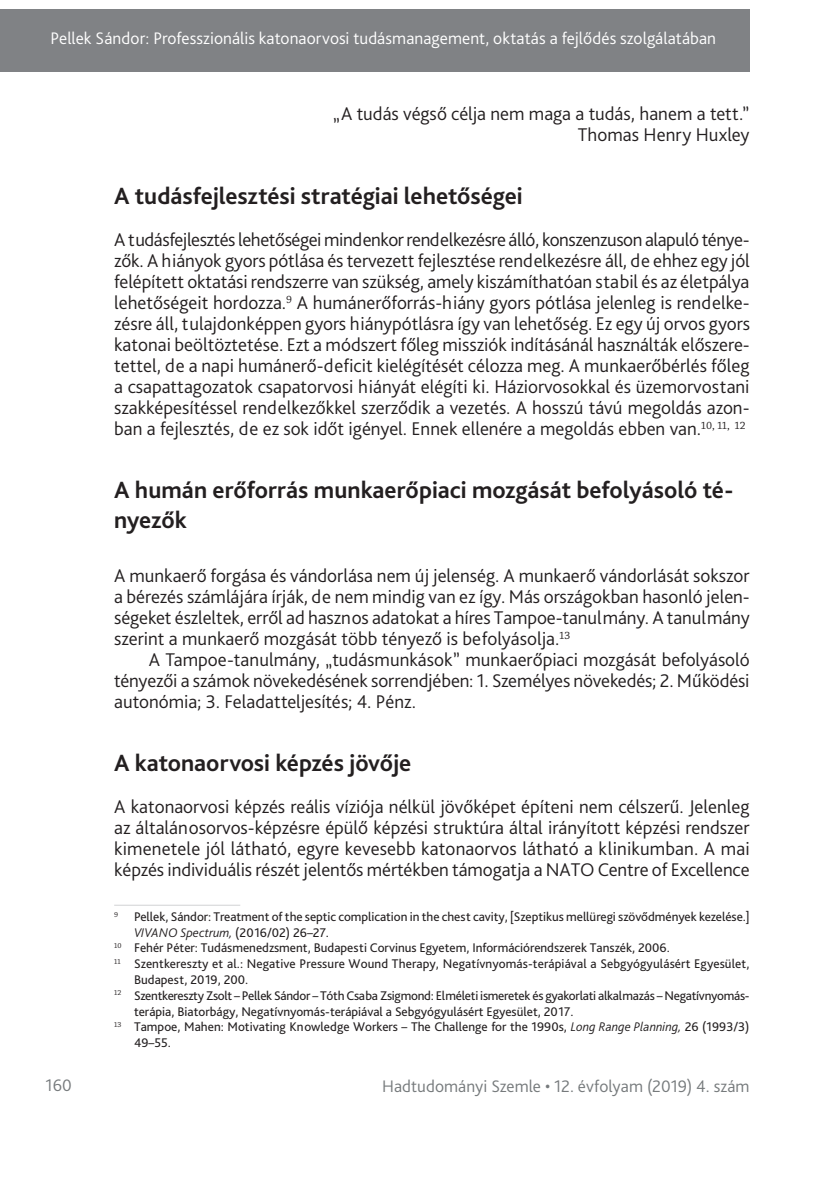
<style>
.page{position:relative;width:834px;height:1181px;background:#fff}
.page>*{position:absolute;margin:0;border:0;box-sizing:border-box;transform-origin:0 0}
._1_1__Head{font:700 24.5px/29.4px "Bliss Pro";color:#231f20}
._2__Body_copy_1st_pa{font:300 19.25px/21px "Bliss Pro";color:#231f20;text-align:justify}
._1__Body_copy{font:300 19.25px/21px "Bliss Pro";color:#231f20;text-align:justify}
._5__Signature{font:300 19.25px "Bliss Pro";color:#231f20}
.t1{font:300 17.5px "Bliss Pro";letter-spacing:-.005em;color:#fff}
.t2{font:300 17.5px "Bliss Pro";letter-spacing:.005em;color:#767a7c}
.Lábjegyzet{font:13.12px/15.8px "Bliss Pro";color:#231f20}
.Lábjegyzet-2{font:13.12px/15.8px "Bliss Pro";letter-spacing:-.02em;color:#231f20}
.s1{font-weight:300;font-style:italic}
</style>
<div class="page">
<div style="left:0;top:9px;width:749px;height:63px;background:#808285"></div>
<hr style="left:114px;top:905px;width:126px;height:1px;background:#d1d2d4">
<p class="t1" style="left:51px;top:27px;width:667px">Pellek Sándor: Professzionális katonaorvosi tudásmanagement, oktatás a fejlődés szolgálatában</p>
<p class="_5__Signature" style="left:333px;top:102px;width:418px">„A tudás végső célja nem maga a tudás, hanem a tett.”</p>
<p class="_1__Body_copy" style="left:577px;top:124px;width:173px">Thomas Henry Huxley</p>
<p class="_1_1__Head" style="left:114px;top:181px;width:410px">A tudásfejlesztési stratégiai lehetőségei</p>
<p class="_2__Body_copy_1st_pa" style="left:114px;top:229px;width:637px">A tudásfejlesztés lehetőségei mindenkor rendelkezésre álló, konszenzuson alapuló ténye&shy;zők. A hiányok gyors pótlása és tervezett fejlesztése rendelkezésre áll, de ehhez egy jól felépített oktatási rendszerre van szükség, amely kiszámíthatóan stabil és az életpálya lehetőségeit hordozza.<sup>9</sup> A humánerőforrás-hiány gyors pótlása jelenleg is rendelke&shy;zésre áll, tulajdonképpen gyors hiánypótlásra így van lehetőség. Ez egy új orvos gyors katonai beöltöztetése. Ezt a módszert főleg missziók indításánál használták előszere&shy;tettel, de a napi humánerő-deficit kielégítését célozza meg. A munkaerőbérlés főleg a csapattagozatok csapatorvosi hiányát elégíti ki. Háziorvosokkal és üzemorvostani szakképesítéssel rendelkezőkkel szerződik a vezetés. A hosszú távú megoldás azon&shy;ban a fejlesztés, de ez sok időt igényel. Ennek ellenére a megoldás ebben van.<sup>10,</sup> <sup>11,</sup> <sup>12</sup></p>
<p class="_1_1__Head" style="left:114px;top:475px;width:620px">A humán erőforrás munkaerőpiaci mozgását befolyásoló té&shy;nyezők</p>
<p class="_2__Body_copy_1st_pa" style="left:114px;top:565px;width:636px">A munkaerő forgása és vándorlása nem új jelenség. A munkaerő vándorlását sokszor a bérezés számlájára írják, de nem mindig van ez így. Más országokban hasonló jelen&shy;ségeket észleltek, erről ad hasznos adatokat a híres Tampoe-tanulmány. A tanulmány szerint a munkaerő mozgását több tényező is befolyásolja.<sup>13</sup></p>
<p class="_1__Body_copy" style="left:114px;top:649px;width:636px;text-indent:35px">A Tampoe-tanulmány, „tudásmunkások” munkaerőpiaci mozgását befolyásoló tényezői a számok növekedésének sorrendjében: 1. Személyes növekedés; 2. Működési autonómia; 3. Feladatteljesítés; 4. Pénz.</p>
<p class="_1_1__Head" style="left:114px;top:748px;width:298px">A katonaorvosi képzés jövője</p>
<p class="_2__Body_copy_1st_pa" style="left:114px;top:796px;width:637px">A katonaorvosi képzés reális víziója nélkül jövőképet építeni nem célszerű. Jelenleg az általánosorvos-képzésre épülő képzési struktúra által irányított képzési rendszer kimenetele jól látható, egyre kevesebb katonaorvos látható a klinikumban. A mai képzés individuális részét jelentős mértékben támogatja a NATO Centre of Excellence</p>
<p class="Lábjegyzet" style="left:134px;top:908px;width:617px;text-indent:-20px"><sup>9</sup> Pellek, Sándor: Treatment of the septic complication in the chest cavity, [Szeptikus mellüregi szövődmények kezelése.]<br><span class="s1">VIVANO Spectrum,</span> (2016/02) 26–27.</p>
<p class="Lábjegyzet" style="left:114px;top:940px;width:557px"><sup>10</sup> Fehér Péter: Tudásmenedzsment, Budapesti Corvinus Egyetem, Információrendszerek Tanszék, 2006.</p>
<p class="Lábjegyzet" style="left:134px;top:955px;width:617px;text-indent:-20px"><sup>11</sup> Szentkereszty et al.: Negative Pressure Wound Therapy, Negatívnyomás-terápiával a Sebgyógyulásért Egyesület,<br>Budapest, 2019, 200.</p>
<p class="Lábjegyzet-2" style="left:134px;top:987px;width:617px;text-indent:-20px"><sup>12</sup> Szentkereszty Zsolt – Pellek Sándor – Tóth Csaba Zsigmond: Elméleti ismeretek és gyakorlati alkalmazás – Negatívnyomás&shy;terápia, Biatorbágy, Negatívnyomás-terápiával a Sebgyógyulásért Egyesület, 2017.</p>
<p class="Lábjegyzet" style="left:134px;top:1018px;width:617px;text-indent:-20px"><sup>13</sup> Tampoe, Mahen: Motivating Knowledge Workers – The Challenge for the 1990s, <span class="s1">Long Range Planning,</span> 26 (1993/3)<br>49–55.</p>
<p class="t2" style="left:46px;top:1074px;width:28px">160</p>
<p class="t2" style="left:382px;top:1075px;width:369px">Hadtudományi Szemle • 12. évfolyam (2019) 4. szám</p>
</div>
